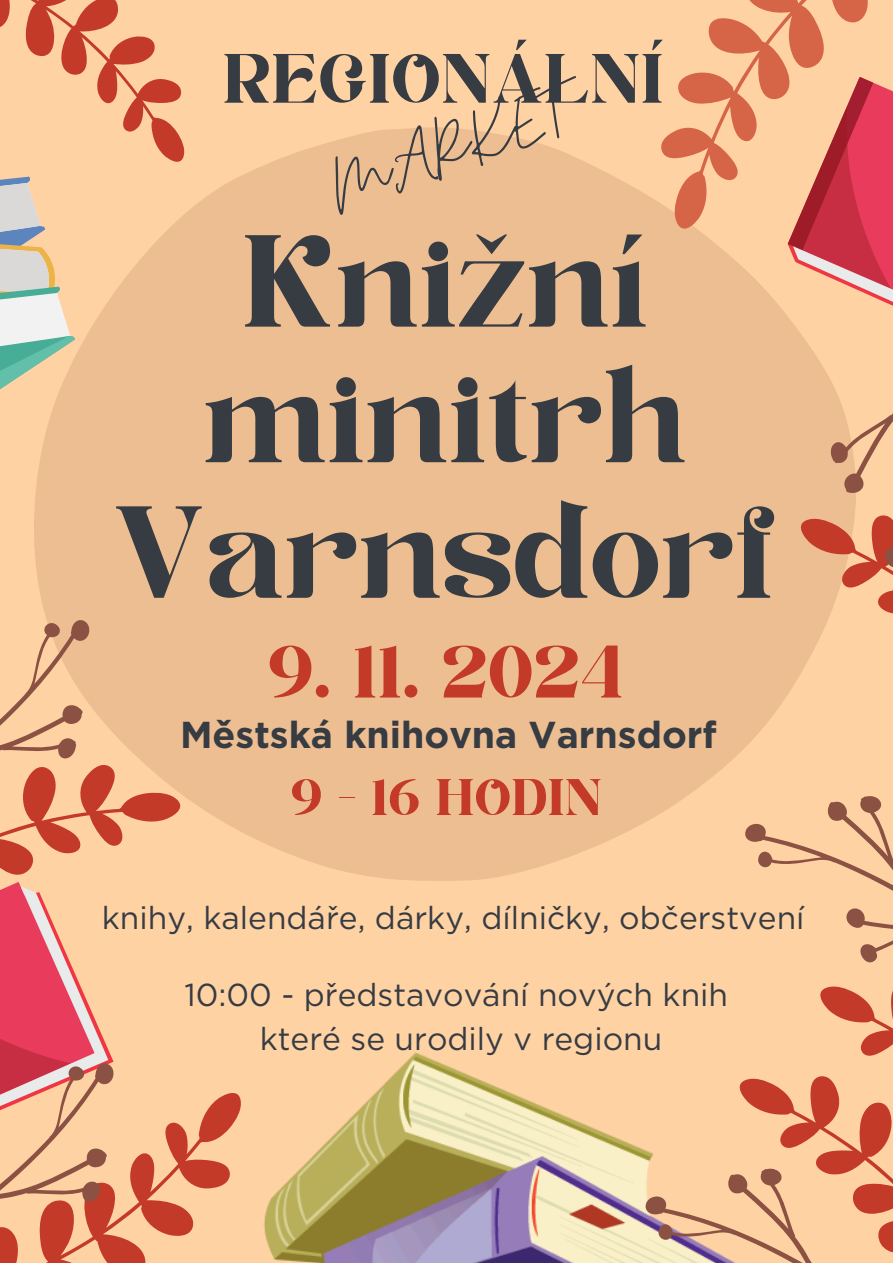
<style>
.page{position:relative;width:893px;height:1263px;background:#ffd2a4}
.page>*{position:absolute;margin:0;border:0;box-sizing:border-box;transform-origin:0 0}
.t1{font:130.65px/135.6px "Kelin Eator";color:#373c43;text-align:center}
.t2{font:83.85px "Moon Time";color:#373c43}
.t3{font:74.25px "Kelin Eator";color:#c33a29}
.t4{font:69.6px "Kelin Eator";color:#373c43}
.t5{font:51.3px "Kelin Eator";color:#c33a29}
.t6{font:700 37.42px "Gotham";color:#373c43}
.t7{font:31.72px "Gotham";color:#373c43}
</style>
<div class="page">
<div style="left:34px;top:127px;width:703px;height:754px;background:#edbe92"></div>
<img style="left:299px;top:1052px;width:314px;height:211px">
<svg style="left:0;top:0;width:242px;height:462px"></svg>
<svg style="left:172px;top:1093px;width:127px;height:169px"></svg>
<svg style="left:585px;top:0;width:283px;height:236px"></svg>
<svg style="left:148px;top:692px;width:38px;height:189px;fill:#edbe92"></svg>
<svg style="left:737px;top:73px;width:156px;height:679px"></svg>
<svg style="left:0;top:569px;width:148px;height:312px"></svg>
<svg style="left:0;top:882px;width:172px;height:381px"></svg>
<svg style="left:613px;top:1029px;width:280px;height:234px"></svg>
<svg style="left:713px;top:752px;width:180px;height:277px"></svg>
<p class="t4" style="left:224px;top:50px;width:443px">REGIONÁLNÍ</p>
<p class="t2" style="left:314px;top:139px;width:247px;rotate:-19deg">MARKET</p>
<p class="t1" style="left:116px;top:226px;width:665px">Knižní minitrh<br>Varnsdorf</p>
<h3 class="t3" style="left:270px;top:642px;width:357px">9. 11. 2024</h3>
<h1 class="t6" style="left:180px;top:712px;width:538px">Městská knihovna Varnsdorf</h1>
<p class="t5" style="left:292px;top:776px;width:313px">9 - 16 HODIN</p>
<p class="t7" style="left:102px;top:898px;width:704px">knihy, kalendáře, dárky, dílničky, občerstvení</p>
<p class="t7" style="left:184px;top:975px;width:545px">10:00 - představování nových knih</p>
<p class="t7" style="left:260px;top:1019px;width:404px">které se urodily v regionu</p>
</div>
